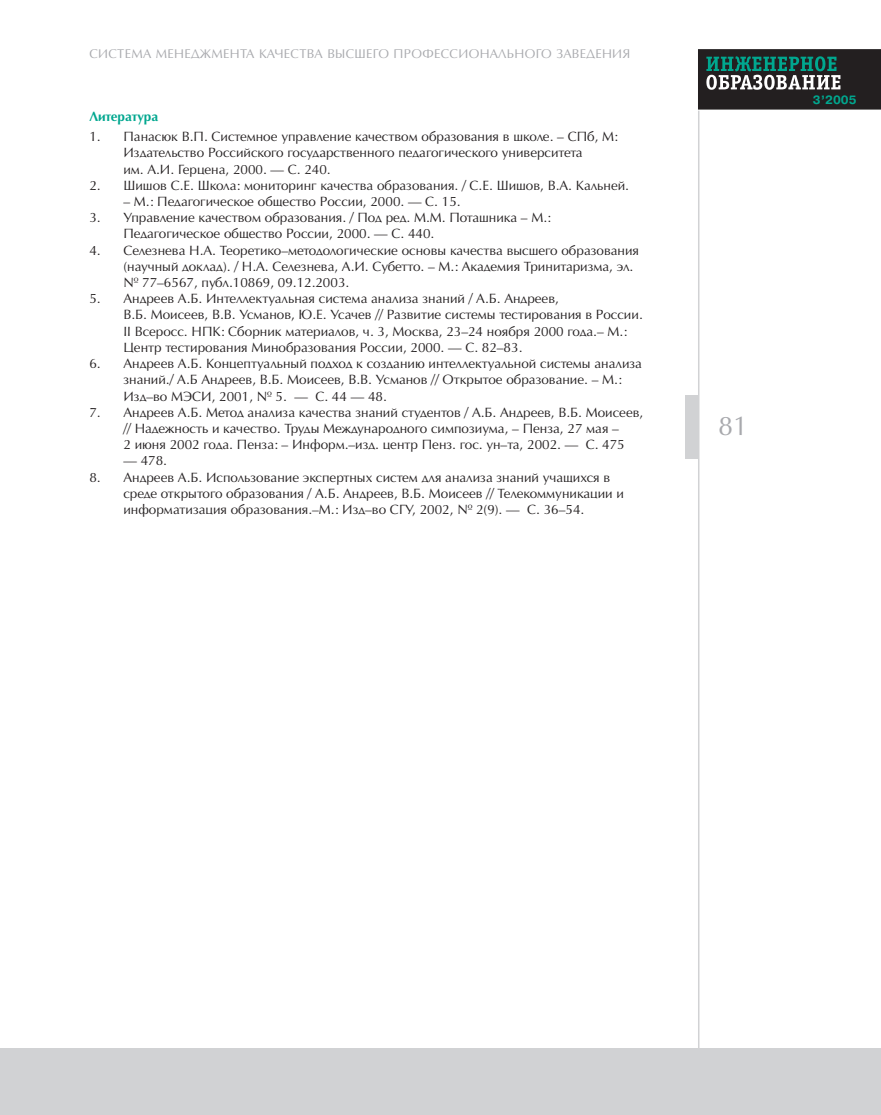
<style>
.page{position:relative;width:881px;height:1115px;background:#fff}
.page>*{position:absolute;margin:0;border:0;box-sizing:border-box;transform-origin:0 0}
.t1{font:27px "AG Opus";color:#a8a9ad}
.t2{font:13.5px/16.2px "AG Opus HR";color:#231f20}
.t3{font:700 13.5px "AG Opus HR";color:#00a78f}
.t4{font:12.75px "AG Opus";letter-spacing:.025em;color:#a8a9ad}
.t5{font:700 12px "Pragmatica C";color:#00a78f}
</style>
<div class="page">
<hr style="left:0;top:1047px;width:4px;height:67px;background:#d1d2d4">
<div style="left:4px;top:1047px;width:876px;height:67px;background:#d1d2d4"></div>
<hr style="left:697px;top:111px;width:2px;height:939px;background:#d1d2d4">
<div style="left:685px;top:395px;width:12px;height:64px;background:#d1d2d4"></div>
<svg style="left:698px;top:49px;width:182px;height:60px;background:#34413f"></svg>
<p class="t4" style="left:89px;top:47px;width:542px">СИСТЕМА МЕНЕДЖМЕНТА КАЧЕСТВА ВЫСШЕГО ПРОФЕССИОНАЛЬНОГО ЗАВЕДЕНИЯ</p>
<p class="t3" style="left:89px;top:108px;width:70px">Литература</p>
<p class="t2" style="left:123px;top:128px;width:496px;text-indent:-34px">1. Панасюк В.П. Системное управление качеством образования в школе. – СПб, М:<br>Издательство Российского государственного педагогического университета<br>им. А.И. Герцена, 2000. — С. 240.</p>
<p class="t2" style="left:89px;top:177px;width:541px">2. Шишов С.Е. Школа: мониторинг качества образования. / С.Е. Шишов, В.А. Кальней.</p>
<p class="t2" style="left:123px;top:193px;width:338px">– М.: Педагогическое общество России, 2000. — С. 15.</p>
<p class="t2" style="left:123px;top:209px;width:429px;text-indent:-34px">3. Управление качеством образования. / Под ред. М.М. Поташника – М.:<br>Педагогическое общество России, 2000. — С. 440.</p>
<p class="t2" style="left:123px;top:242px;width:517px;text-indent:-34px">4. Селезнева Н.А. Теоретико–методологические основы качества высшего образования (научный доклад). / Н.А. Селезнева, А.И. Субетто. – М.: Академия Тринитаризма, эл. № 77–6567, публ.10869, 09.12.2003.</p>
<p class="t2" style="left:123px;top:290px;width:520px;text-indent:-34px">5. Андреев А.Б. Интеллектуальная система анализа знаний / А.Б. Андреев,<br>В.Б. Моисеев, В.В. Усманов, Ю.Е. Усачев // Развитие системы тестирования в России.<br>II Всеросс. НПК: Сборник материалов, ч. 3, Москва, 23–24 ноября 2000 года.– М.:<br>Центр тестирования Минобразования России, 2000. — С. 82–83.</p>
<p class="t2" style="left:123px;top:355px;width:520px;text-indent:-34px">6. Андреев А.Б. Концептуальный подход к созданию интеллектуальной системы анализа знаний./ А.Б Андреев, В.Б. Моисеев, В.В. Усманов // Открытое образование. – М.:<br>Изд–во МЭСИ, 2001, № 5. — С. 44 — 48.</p>
<p class="t2" style="left:123px;top:404px;width:521px;text-indent:-34px">7. Андреев А.Б. Метод анализа качества знаний студентов / А.Б. Андреев, В.Б. Моисеев, // Надежность и качество. Труды Международного симпозиума, – Пенза, 27 мая –<br>2 июня 2002 года. Пенза: – Информ.–изд. центр Пенз. гос. ун–та, 2002. — С. 475</p>
<p class="t2" style="left:123px;top:452px;width:45px">— 478.</p>
<p class="t2" style="left:123px;top:469px;width:502px;text-indent:-34px">8. Андреев А.Б. Использование экспертных систем для анализа знаний учащихся в среде открытого образования / А.Б. Андреев, В.Б. Моисеев // Телекоммуникации и информатизация образования.–М.: Изд–во СГУ, 2002, № 2(9). — С. 36–54.</p>
<p class="t5" style="left:812px;top:94px;width:45px">3’2005</p>
<h1 class="t1" style="left:718px;top:410px;width:32px">81</h1>
</div>
